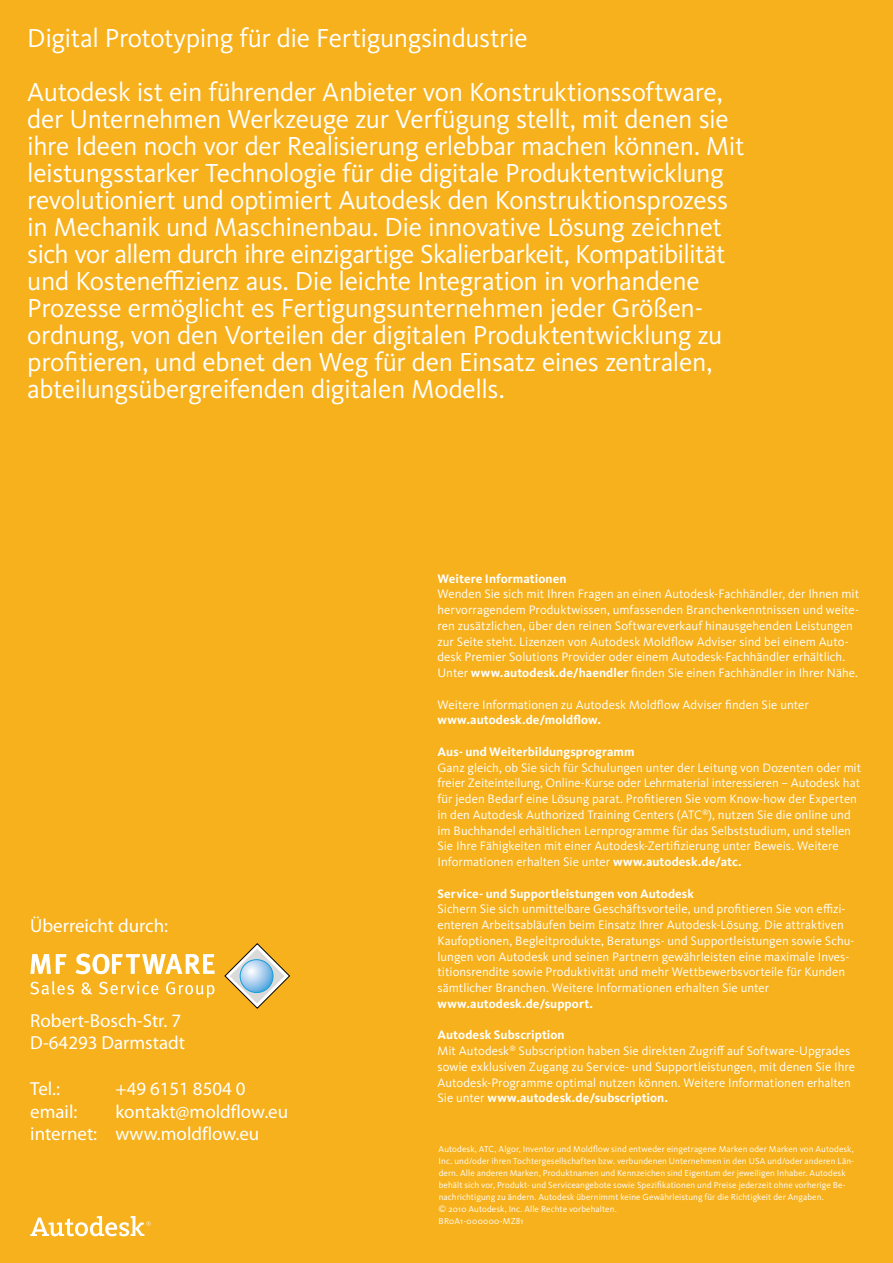
<style>
.page{position:relative;width:893px;height:1263px;background:#f7b11c}
.page>*{position:absolute;margin:0;border:0;box-sizing:border-box;transform-origin:0 0}
.t1{font:27px/27px "Kievit Pro";letter-spacing:-.015em;color:#fff}
.t2{font:18.9px/22.6px "Myriad Pro";color:#fff}
.t3{font:12.75px/15.8px "Kievit Pro";color:#fff}
.t4{font:700 12.75px "Kievit Pro";letter-spacing:.005em;color:#fff}
.t5{font:9px/12px "Kievit Pro";letter-spacing:.01em;color:#fff}
.s1{font-weight:700}
</style>
<div class="page">
<svg style="left:30px;top:1216px;width:121px;height:20px"></svg>
<svg style="left:224px;top:943px;width:66px;height:66px"></svg>
<svg style="left:240px;top:960px;width:33px;height:33px"></svg>
<div style="left:240px;top:959px;width:33px;height:34px;border:1px solid #139ed9;border-radius:50%"></div>
<svg style="left:30px;top:954px;width:36px;height:20px"></svg>
<svg style="left:75px;top:953px;width:140px;height:21px"></svg>
<svg style="left:30px;top:981px;width:44px;height:14px"></svg>
<svg style="left:81px;top:982px;width:11px;height:13px"></svg>
<svg style="left:99px;top:981px;width:59px;height:14px"></svg>
<svg style="left:166px;top:982px;width:48px;height:16px"></svg>
<h1 class="t1" style="left:27px;top:11px;width:697px;line-height:54px">Digital Prototyping für die Fertigungsindustrie<br>Autodesk ist ein führender Anbieter von Konstruktionssoftware,</h1>
<p class="t1" style="left:27px;top:106px;width:719px">der Unternehmen Werkzeuge zur Verfügung stellt, mit denen sie ihre Ideen noch vor der Realisierung erlebbar machen können. Mit leistungsstarker Technologie für die digitale Produktentwicklung revolutioniert und optimiert Autodesk den Konstruktionsprozess in Mechanik und Maschinenbau. Die innovative Lösung zeichnet sich vor allem durch ihre einzigartige Skalierbarkeit, Kompatibilität und Kosteneffizienz aus. Die leichte Integration in vorhandene Prozesse ermöglicht es Fertigungsunternehmen jeder Größen&shy;ordnung, von den Vorteilen der digitalen Produktentwicklung zu profitieren, und ebnet den Weg für den Einsatz eines zentralen, abteilungsübergreifenden digitalen Modells.</p>
<h2 class="t2" style="left:30px;top:914px;width:139px">Überreicht durch:</h2>
<h2 class="t2" style="left:30px;top:1009px;width:156px">Robert-Bosch-Str. 7<br>D-64293 Darmstadt</h2>
<h2 class="t2" style="left:30px;top:1077px;width:31px">Tel.:</h2>
<h2 class="t2" style="left:115px;top:1077px;width:132px">+49 6151 8504 0</h2>
<h2 class="t2" style="left:30px;top:1100px;width:49px">email:</h2>
<h2 class="t2" style="left:30px;top:1100px;width:259px;text-indent:85px">kontakt@moldflow.eu internet: www.moldflow.eu</h2>
<p class="t4" style="left:437px;top:571px;width:131px">Weitere Informationen</p>
<p class="t3" style="left:437px;top:586px;width:423px">Wenden Sie sich mit Ihren Fragen an einen Autodesk-Fachhändler, der Ihnen mit hervorragendem Produktwissen, umfassenden Branchenkenntnissen und weite&shy;ren zusätzlichen, über den reinen Softwareverkauf hinausgehenden Leistungen zur Seite steht. Lizenzen von Autodesk Moldflow Adviser sind bei einem Auto&shy;desk Premier Solutions Provider oder einem Autodesk-Fachhändler erhältlich.<br>Unter <span class="s1">www.autodesk.de/haendler</span> finden Sie einen Fachhändler in Ihrer Nähe.</p>
<p class="t3" style="left:437px;top:696px;width:373px">Weitere Informationen zu Autodesk Moldflow Adviser finden Sie unter</p>
<p class="t4" style="left:437px;top:712px;width:165px">www.autodesk.de/moldflow.</p>
<p class="t4" style="left:437px;top:744px;width:199px">Aus- und Weiterbildungsprogramm</p>
<p class="t3" style="left:437px;top:759px;width:425px">Ganz gleich, ob Sie sich für Schulungen unter der Leitung von Dozenten oder mit freier Zeiteinteilung, Online-Kurse oder Lehrmaterial interessieren – Autodesk hat für jeden Bedarf eine Lösung parat. Profitieren Sie vom Know-how der Experten in den Autodesk Authorized Training Centers (ATC<sup>®</sup>), nutzen Sie die online und im Buchhandel erhältlichen Lernprogramme für das Selbststudium, und stellen Sie Ihre Fähigkeiten mit einer Autodesk-Zertifizierung unter Beweis. Weitere Informationen erhalten Sie unter <span class="s1">www.autodesk.de/atc.</span></p>
<p class="t4" style="left:437px;top:886px;width:258px">Service- und Supportleistungen von Autodesk</p>
<p class="t3" style="left:437px;top:901px;width:418px">Sichern Sie sich unmittelbare Geschäftsvorteile, und profitieren Sie von effizi&shy;enteren Arbeitsabläufen beim Einsatz Ihrer Autodesk-Lösung. Die attraktiven Kaufoptionen, Begleitprodukte, Beratungs- und Supportleistungen sowie Schu&shy;lungen von Autodesk und seinen Partnern gewährleisten eine maximale Inves&shy;titionsrendite sowie Produktivität und mehr Wettbewerbsvorteile für Kunden sämtlicher Branchen. Weitere Informationen erhalten Sie unter</p>
<p class="t4" style="left:437px;top:996px;width:157px">www.autodesk.de/support.</p>
<p class="t3" style="left:437px;top:1027px;width:419px"><span class="s1">Autodesk Subscription<br></span>Mit Autodesk<sup>®</sup> Subscription haben Sie direkten Zugriff auf Software-Upgrades sowie exklusiven Zugang zu Service- und Supportleistungen, mit denen Sie Ihre Autodesk-Programme optimal nutzen können. Weitere Informationen erhalten Sie unter <span class="s1">www.autodesk.de/subscription.</span></p>
<p class="t5" style="left:439px;top:1143px;width:417px">Autodesk, ATC, Algor, Inventor und Moldflow sind entweder eingetragene Marken oder Marken von Autodesk, Inc. und/oder ihren Tochtergesellschaften bzw. verbundenen Unternehmen in den USA und/oder anderen Län&shy;dern. Alle anderen Marken, Produktnamen und Kennzeichen sind Eigentum der jeweiligen Inhaber. Autodesk behält sich vor, Produkt- und Serviceangebote sowie Spezifikationen und Preise jederzeit ohne vorherige Be&shy;nachrichtigung zu ändern. Autodesk übernimmt keine Gewährleistung für die Richtigkeit der Angaben.<br>© 2010 Autodesk, Inc. Alle Rechte vorbehalten.<br>BR0A1-000000-MZ81</p>
</div>
